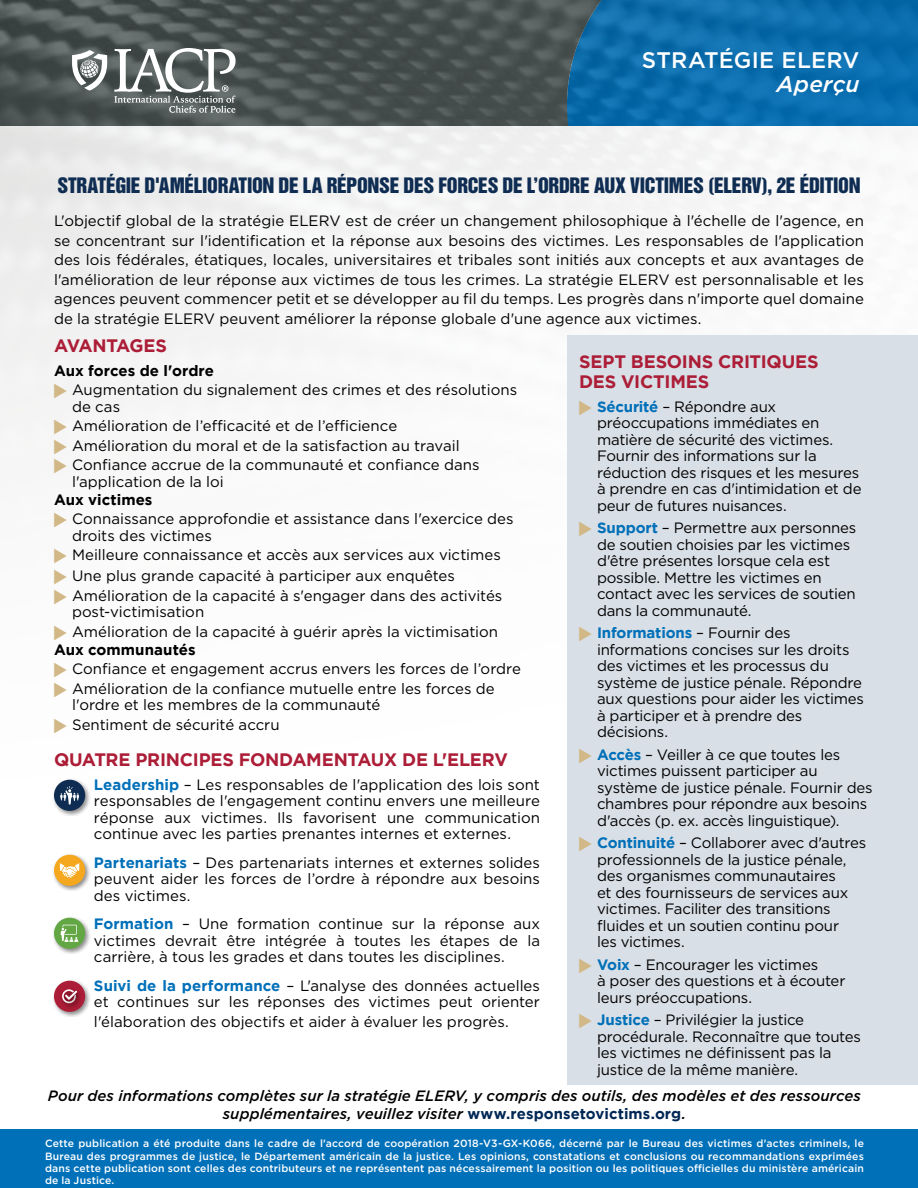
<style>
.page{position:relative;width:918px;height:1188px;background:#fff}
.page>*{position:absolute;margin:0;border:0;box-sizing:border-box;transform-origin:0 0}
.t1{font:500 22.5px "Gotham";letter-spacing:.005em;color:#fff}
.t2{font:italic 500 22.5px "Gotham";letter-spacing:.01em;color:#fff}
.t3{font:19.5px "Helvetica Inserat LT Std";letter-spacing:-.02em;color:#0f2d52}
.t4{font:700 18px/19.5px "Gotham";letter-spacing:-.01em;color:#ac1d37}
.t5{font:700 18px "Gotham";letter-spacing:-.04em;color:#ac1d37}
.t6{font:15px/16.5px "Gotham";letter-spacing:-.01em;color:#000}
.t7{font:italic 500 15px/18px "Gotham";letter-spacing:.005em;color:#000;text-align:center}
.t8{font:500 10.5px/12px "Gotham";letter-spacing:.01em;color:#fff;text-align:justify}
.s1{font-family:"Universal Newswith Comm Pi";color:#d1b886}
.s2{font-weight:700;color:#0070b9}
.s3{font-weight:700}
.s4{font-weight:700;font-style:normal;color:#002856}
</style>
<div class="page">
<img style="left:612px;top:0;width:306px;height:126px">
<div style="left:0;top:126px;width:918px;height:585px;background:#f8f8f8"></div>
<svg style="left:0;top:0;width:612px;height:126px;background:#455357"></svg>
<svg style="left:72px;top:50px;width:35px;height:41px"></svg>
<svg style="left:114px;top:48px;width:122px;height:65px"></svg>
<div style="left:567px;top:335px;width:351px;height:749px;background:#d9dfe6"></div>
<div style="left:0;top:1130px;width:918px;height:58px;background:#0070b9"></div>
<div style="left:52px;top:777px;width:39px;height:39px;background:#000;opacity:.45"></div>
<div style="left:54px;top:780px;width:31px;height:31px;background:#0f2d52;border-radius:50%"></div>
<svg style="left:60px;top:786px;width:19px;height:19px"></svg>
<div style="left:52px;top:852px;width:39px;height:39px;background:#000;opacity:.45"></div>
<div style="left:54px;top:855px;width:31px;height:31px;background:#f5a81d;border-radius:50%"></div>
<svg style="left:60px;top:863px;width:19px;height:15px"></svg>
<div style="left:52px;top:915px;width:39px;height:39px;background:#000;opacity:.45"></div>
<div style="left:54px;top:918px;width:31px;height:31px;background:#62a744;border-radius:50%"></div>
<svg style="left:61px;top:925px;width:17px;height:17px"></svg>
<div style="left:52px;top:978px;width:39px;height:39px;background:#000;opacity:.45"></div>
<div style="left:54px;top:981px;width:31px;height:31px;background:#ac1d37;border-radius:50%"></div>
<div style="left:60px;top:987px;width:22px;height:23px;background:#000;opacity:.45"></div>
<div style="left:64px;top:990px;width:18px;height:15px;background:#000;opacity:.45"></div>
<svg style="left:62px;top:989px;width:15px;height:14px"></svg>
<h1 class="t1" style="left:642px;top:45px;width:219px">STRATÉGIE ELERV</h1>
<h1 class="t2" style="left:777px;top:69px;width:84px">Aperçu</h1>
<h2 class="t3" style="left:57px;top:174px;width:805px">STRATÉGIE D'AMÉLIORATION DE LA RÉPONSE DES FORCES DE L’ORDRE AUX VICTIMES (ELERV), 2E ÉDITION</h2>
<p class="t6" style="left:54px;top:211px;width:812px;line-height:19.5px;text-align:justify">L'objectif global de la stratégie ELERV est de créer un changement philosophique à l'échelle de l'agence, en se concentrant sur l'identification et la réponse aux besoins des victimes. Les responsables de l'application des lois fédérales, étatiques, locales, universitaires et tribales sont initiés aux concepts et aux avantages de l'amélioration de leur réponse aux victimes de tous les crimes. La stratégie ELERV est personnalisable et les agences peuvent commencer petit et se développer au fil du temps. Les progrès dans n'importe quel domaine de la stratégie ELERV peuvent améliorer la réponse globale d'une agence aux victimes.</p>
<p class="t4" style="left:579px;top:352px;width:241px">SEPT BESOINS CRITIQUES<br>DES VICTIMES</p>
<p class="t6" style="left:597px;top:398px;width:266px;text-indent:-18px"><span class="s1">0</span> <span class="s2">Sécurité</span> – Répondre aux préoccupations immédiates en matière de sécurité des victimes.<br>Fournir des informations sur la réduction des risques et les mesures à prendre en cas d'intimidation et de peur de futures nuisances.</p>
<p class="t6" style="left:597px;top:520px;width:261px;text-indent:-18px"><span class="s1">0</span> <span class="s2">Support</span> – Permettre aux personnes de soutien choisies par les victimes d'être présentes lorsque cela est possible. Mettre les victimes en contact avec les services de soutien dans la communauté.</p>
<p class="t6" style="left:597px;top:625px;width:269px;text-indent:-18px"><span class="s1">0</span> <span class="s2">Informations</span> – Fournir des informations concises sur les droits des victimes et les processus du système de justice pénale. Répondre aux questions pour aider les victimes à participer et à prendre des décisions.</p>
<p class="t6" style="left:597px;top:746px;width:277px;text-indent:-18px"><span class="s1">0</span> <span class="s2">Accès</span> – Veiller à ce que toutes les victimes puissent participer au système de justice pénale. Fournir des chambres pour répondre aux besoins d'accès (p. ex. accès linguistique).</p>
<p class="t6" style="left:597px;top:835px;width:271px;text-indent:-18px"><span class="s1">0</span> <span class="s2">Continuité</span> – Collaborer avec d'autres professionnels de la justice pénale, des organismes communautaires<br>et des fournisseurs de services aux victimes. Faciliter des transitions fluides et un soutien continu pour<br>les victimes.</p>
<p class="t6" style="left:597px;top:956px;width:250px;text-indent:-18px"><span class="s1">0</span> <span class="s2">Voix</span> – Encourager les victimes<br>à poser des questions et à écouter leurs préoccupations.</p>
<p class="t6" style="left:597px;top:1012px;width:265px;text-indent:-18px"><span class="s1">0</span> <span class="s2">Justice</span> – Privilégier la justice procédurale. Reconnaître que toutes les victimes ne définissent pas la justice de la même manière.</p>
<p class="t5" style="left:54px;top:334px;width:115px">AVANTAGES</p>
<p class="t6" style="left:54px;top:361px;width:465px;line-height:19.5px"><span class="s3">Aux forces de l'ordre<br></span><span class="s1">0</span> Augmentation du signalement des crimes et des résolutions</p>
<p class="t6" style="left:54px;top:397px;width:427px;line-height:19.5px;text-indent:18px">de cas<br><span class="s1">0</span> Amélioration de l’efficacité et de l’efficience<br><span class="s1">0</span> Amélioration du moral et de la satisfaction au travail<br><span class="s1">0</span> Confiance accrue de la communauté et confiance dans</p>
<p class="t6" style="left:72px;top:473px;width:153px">l'application de la loi</p>
<p class="t6" style="left:54px;top:490px;width:461px;line-height:19.5px"><span class="s3">Aux victimes<br></span><span class="s1">0</span> Connaissance approfondie et assistance dans l'exercice des</p>
<p class="t6" style="left:54px;top:526px;width:448px;line-height:19.5px;text-indent:18px">droits des victimes<br><span class="s1">0</span> Meilleure connaissance et accès aux services aux victimes</p>
<p class="t6" style="left:54px;top:566px;width:450px;line-height:19.5px"><span class="s1">0</span> Une plus grande capacité à participer aux enquêtes<br><span class="s1">0</span> Amélioration de la capacité à s'engager dans des activités</p>
<p class="t6" style="left:54px;top:602px;width:446px;line-height:19.5px;text-indent:18px">post-victimisation<br><span class="s1">0</span> Amélioration de la capacité à guérir après la victimisation</p>
<p class="t6" style="left:54px;top:640px;width:469px;line-height:19.5px"><span class="s3">Aux communautés<br></span><span class="s1">0</span> Confiance et engagement accrus envers les forces de l’ordre<br><span class="s1">0</span> Amélioration de la confiance mutuelle entre les forces de</p>
<p class="t6" style="left:54px;top:695px;width:328px;line-height:19.5px;text-indent:18px">l'ordre et les membres de la communauté<br><span class="s1">0</span> Sentiment de sécurité accru</p>
<p class="t4" style="left:54px;top:750px;width:455px">QUATRE PRINCIPES FONDAMENTAUX DE L'ELERV</p>
<p class="t6" style="left:94px;top:776px;width:448px;text-align:justify"><span class="s2">Leadership</span> – Les responsables de l'application des lois sont responsables de l'engagement continu envers une meilleure réponse aux victimes. Ils favorisent une communication continue avec les parties prenantes internes et externes.</p>
<p class="t6" style="left:94px;top:854px;width:448px;text-align:justify"><span class="s2">Partenariats</span> – Des partenariats internes et externes solides peuvent aider les forces de l’ordre à répondre aux besoins des victimes.</p>
<p class="t6" style="left:94px;top:916px;width:448px;text-align:justify"><span class="s2">Formation</span> – Une formation continue sur la réponse aux victimes devrait être intégrée à toutes les étapes de la carrière, à tous les grades et dans toutes les disciplines.</p>
<p class="t6" style="left:94px;top:977px;width:448px"><span class="s2">Suivi de la performance</span> – L'analyse des données actuelles et continues sur les réponses des victimes peut orienter</p>
<p class="t6" style="left:94px;top:1013px;width:416px">l'élaboration des objectifs et aider à évaluer les progrès.</p>
<p class="t7" style="left:48px;top:1087px;width:815px">Pour des informations complètes sur la stratégie ELERV, y compris des outils, des modèles et des ressources supplémentaires, veuillez visiter <span class="s4">www.responsetovictims.org</span>.</p>
<p class="t8" style="left:45px;top:1138px;width:821px">Cette publication a été produite dans le cadre de l'accord de coopération 2018-V3-GX-K066, décerné par le Bureau des victimes d'actes criminels, le Bureau des programmes de justice, le Département américain de la justice. Les opinions, constatations et conclusions ou recommandations exprimées dans cette publication sont celles des contributeurs et ne représentent pas nécessairement la position ou les politiques officielles du ministère américain de la Justice.</p>
</div>
